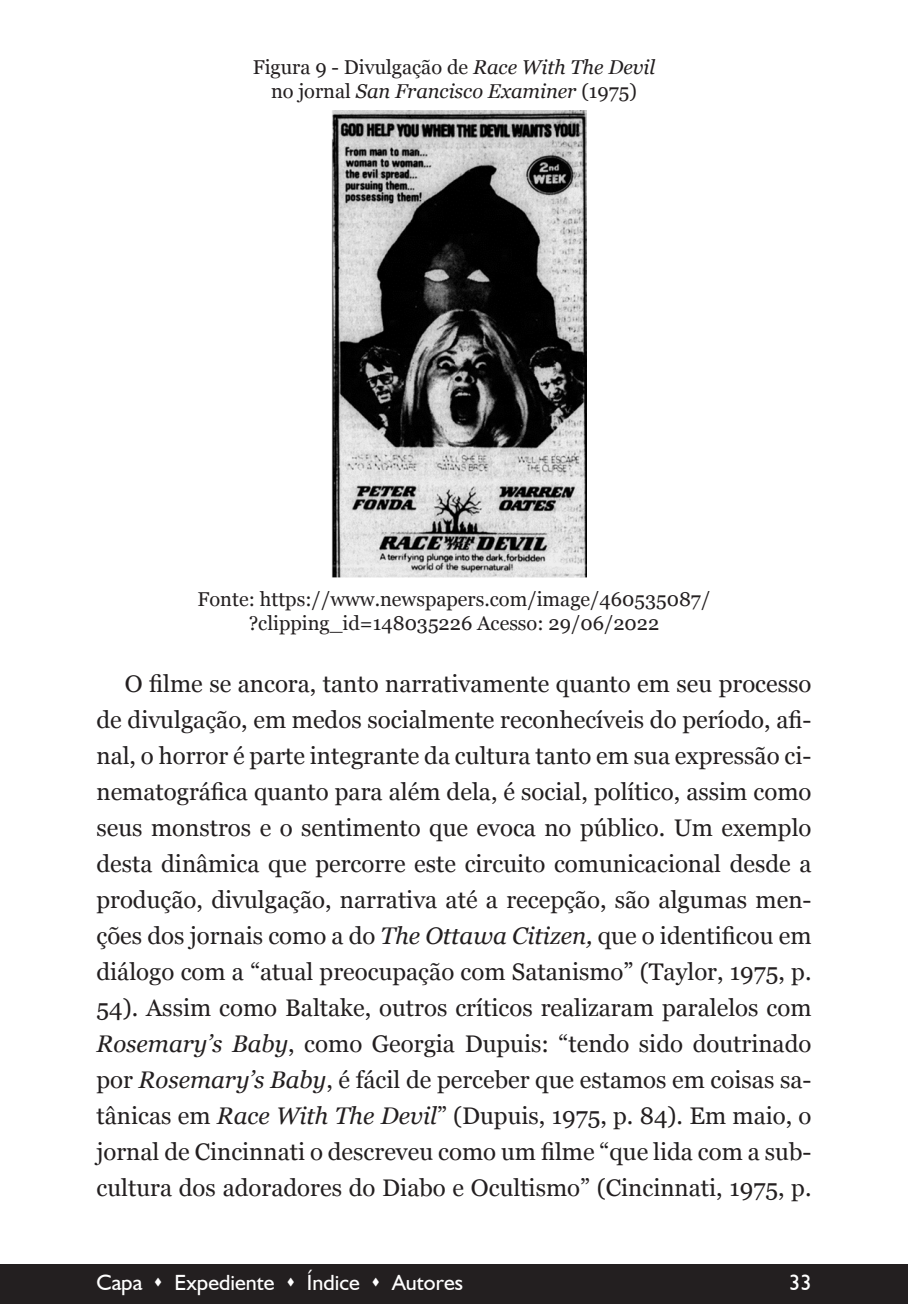
<style>
.page{position:relative;width:908px;height:1304px;background:#fff}
.page>*{position:absolute;margin:0;border:0;box-sizing:border-box;transform-origin:0 0}
.t1{font:24px/36px "Georgia";color:#231f20;text-align:justify}
.t2{font:22px "Humanist 521 BT";color:#fff}
.t3{font:20px "Georgia";color:#231f20}
.t4{font:italic 20px "Georgia";color:#231f20}
.s1{font-style:italic}
.s2{font-style:normal}
</style>
<div class="page">
<div style="left:0;top:1264px;width:907px;height:40px;background:#231f20"></div>
<img style="left:331px;top:110px;width:255px;height:468px">
<p class="t3" style="left:253px;top:52px;width:404px">Figura 9 - Divulgação de <span class="s1">Race With The Devil</span></p>
<p class="t4" style="left:271px;top:76px;width:367px"><span class="s2">no jornal</span> San Francisco Examiner <span class="s2">(1975)</span></p>
<p class="t3" style="left:197px;top:585px;width:514px">Fonte: https://www.newspapers.com/image/460535087/</p>
<p class="t3" style="left:248px;top:609px;width:412px">?clipping_id=148035226 Acesso: 29/06/2022</p>
<p class="t1" style="left:96px;top:665px;width:716px;text-indent:28px">O filme se ancora, tanto narrativamente quanto em seu processo de divulgação, em medos socialmente reconhecíveis do período, afi&shy;nal, o horror é parte integrante da cultura tanto em sua expressão ci&shy;nematográfica quanto para além dela, é social, político, assim como seus monstros e o sentimento que evoca no público. Um exemplo desta dinâmica que percorre este circuito comunicacional desde a produção, divulgação, narrativa até a recepção, são algumas men&shy;ções dos jornais como a do <span class="s1">The Ottawa Citizen,</span> que o identificou em diálogo com a “atual preocupação com Satanismo” (Taylor, 1975, p.<br>54). Assim como Baltake, outros críticos realizaram paralelos com <span class="s1">Rosemary’s Baby</span>, como Georgia Dupuis: “tendo sido doutrinado por <span class="s1">Rosemary’s Baby</span>, é fácil de perceber que estamos em coisas sa&shy;tânicas em <span class="s1">Race With The Devil</span>” (Dupuis, 1975, p. 84). Em maio, o jornal de Cincinnati o descreveu como um filme “que lida com a sub&shy;cultura dos adoradores do Diabo e Ocultismo” (Cincinnati, 1975, p.</p>
<p class="t2" style="left:96px;top:1269px;width:368px">Capa ▲ Expediente ▲ Índice ▲ Autores</p>
<p class="t2" style="left:788px;top:1268px;width:24px">33</p>
</div>
